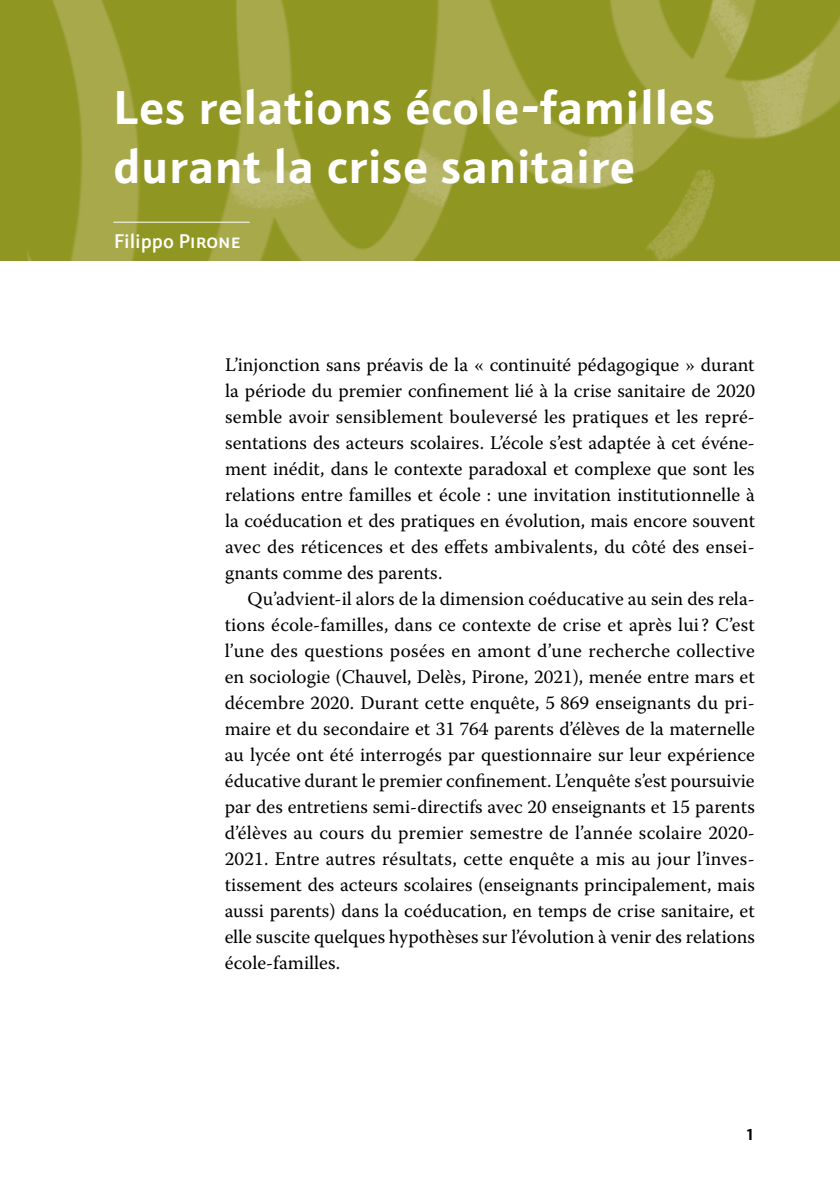
<style>
.page{position:relative;width:840px;height:1191px;background:#fff}
.page>*{position:absolute;margin:0;border:0;box-sizing:border-box;transform-origin:0 0}
.P1_Titre_Chapitre{font:700 48px/58.6px "Schnebel Sans Pro";letter-spacing:.01em;color:#fff}
.P1_Intertitre_1{font:500 20px "Schnebel Sans Pro";color:#fff}
.P1_Texte_courant_ali{font:19.2px/26px "Warnock Pro";letter-spacing:.005em;color:#000;text-align:justify}
.P1_Texte_courant{font:19.2px/26px "Warnock Pro";color:#000;text-align:justify}
.t1{font:700 16px "Schnebel Sans Pro";color:#000}
</style>
<div class="page">
<img style="left:0;top:0;width:839px;height:261px">
<hr style="left:113px;top:222px;width:136px;height:1px;background:#fff">
<p class="P1_Titre_Chapitre" style="left:113px;top:78px;width:603px">Les relations école-familles durant la crise sanitaire</p>
<p class="P1_Intertitre_1" style="left:114px;top:228px;width:128px">Filippo Pirone</p>
<p class="P1_Texte_courant" style="left:225px;top:351px;width:531px">L’injonction sans préavis de la « continuité pédagogique » durant la période du premier confinement lié à la crise sanitaire de 2020 semble avoir sensiblement bouleversé les pratiques et les repré&shy;sentations des acteurs scolaires. L’école s’est adaptée à cet événe&shy;ment inédit, dans le contexte paradoxal et complexe que sont les relations entre familles et école : une invitation institutionnelle à la coéducation et des pratiques en évolution, mais encore souvent avec des réticences et des effets ambivalents, du côté des ensei&shy;gnants comme des parents.</p>
<p class="P1_Texte_courant_ali" style="left:225px;top:585px;width:531px;text-indent:23px">Qu’advient-il alors de la dimension coéducative au sein des rela&shy;tions école-familles, dans ce contexte de crise et après lui? C’est l’une des questions posées en amont d’une recherche collective en sociologie (Chauvel, Delès, Pirone, 2021), menée entre mars et décembre 2020. Durant cette enquête, 5 869 enseignants du pri&shy;maire et du secondaire et 31 764 parents d’élèves de la maternelle au lycée ont été interrogés par questionnaire sur leur expérience éducative durant le premier confinement. L’enquête s’est poursuivie par des entretiens semi-directifs avec 20 enseignants et 15 parents d’élèves au cours du premier semestre de l’année scolaire 2020- 2021. Entre autres résultats, cette enquête a mis au jour l’inves&shy;tissement des acteurs scolaires (enseignants principalement, mais aussi parents) dans la coéducation, en temps de crise sanitaire, et elle suscite quelques hypothèses sur l’évolution à venir des relations école-familles.</p>
<p class="t1" style="left:745px;top:1124px;width:10px">1</p>
</div>
